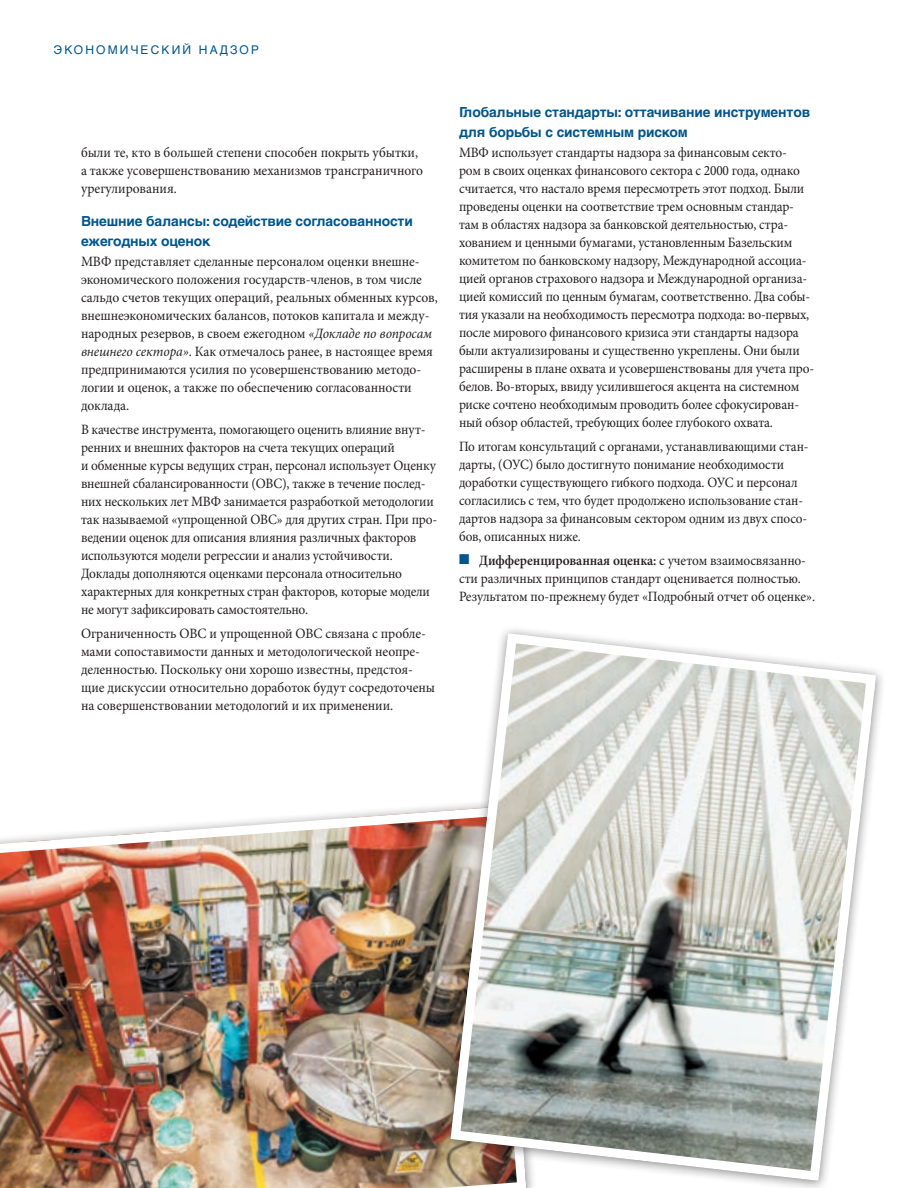
<style>
.page{position:relative;width:918px;height:1188px;background:#fff}
.page>*{position:absolute;margin:0;border:0;box-sizing:border-box;transform-origin:0 0}
.t1{font:14.25px/18px "Minion Pro";letter-spacing:-.01em;color:#231f20;scale:.94 1}
.t2{font:14.25px/18px "Minion Pro";letter-spacing:-.01em;color:#231f20;scale:.95 1}
.t3{font:14.25px/18px "Minion Pro";letter-spacing:-.01em;color:#231f20;scale:.93 1}
.t4{font:700 13.8px/19.5px "Helvetica Cyr";letter-spacing:-.01em;color:#00568a}
.t5{font:12px "Helvetica Cyr Upright";letter-spacing:.18em;color:#01558a}
.s1{font-style:italic}
.s2{color:#00568a}
.s3{font-weight:600}
</style>
<div class="page">
<img style="left:0;top:806px;width:441px;height:382px">
<div style="left:441px;top:624px;width:445px;height:564px;background:#231f20;opacity:.5"></div>
<svg style="left:446px;top:628px;width:435px;height:558px"></svg>
<p class="t5" style="left:54px;top:43px;width:207px">ЭКОНОМИЧЕСКИЙ НАДЗОР</p>
<p class="t2" style="left:81px;top:144px;width:362px">были те, кто в большей степени способен покрыть убытки, а также усовершенствованию механизмов трансграничного урегулирования.</p>
<p class="t4" style="left:81px;top:212px;width:333px">Внешние балансы: содействие согласованности ежегодных оценок</p>
<p class="t2" style="left:81px;top:252px;width:377px">МВФ представляет сделанные персоналом оценки внешне&shy;экономического положения государств-членов, в том числе сальдо счетов текущих операций, реальных обменных курсов, внешнеэкономических балансов, потоков капитала и между&shy;народных резервов, в своем ежегодном <span class="s1">«Докладе по вопросам внешнего сектора»</span>. Как отмечалось ранее, в настоящее время предпринимаются усилия по усовершенствованию методо&shy;логии и оценок, а также по обеспечению согласованности доклада.</p>
<p class="t1" style="left:81px;top:420px;width:380px">В качестве инструмента, помогающего оценить влияние внут&shy;ренних и внешних факторов на счета текущих операций<br>и обменные курсы ведущих стран, персонал использует Оценку внешней сбалансированности (ОВС), также в течение послед&shy;них нескольких лет МВФ занимается разработкой методологии так называемой «упрощенной ОВС» для других стран. При про&shy;ведении оценок для описания влияния различных факторов используются модели регрессии и анализ устойчивости.<br>Доклады дополняются оценками персонала относительно характерных для конкретных стран факторов, которые модели не могут зафиксировать самостоятельно.</p>
<p class="t2" style="left:81px;top:624px;width:374px">Ограниченность ОВС и упрощенной ОВС связана с пробле&shy;мами сопоставимости данных и методологической неопре&shy;деленностью. Поскольку они хорошо известны, предстоя&shy;щие дискуссии относительно доработок будут сосредоточены на совершенствовании методологий и их применении.</p>
<p class="t4" style="left:459px;top:103px;width:353px">Глобальные стандарты: оттачивание инструментов для борьбы с системным риском</p>
<p class="t1" style="left:459px;top:144px;width:379px">МВФ использует стандарты надзора за финансовым секто-<br>ром в своих оценках финансового сектора с 2000 года, однако считается, что настало время пересмотреть этот подход. Были проведены оценки на соответствие трем основным стандар&shy;там в областях надзора за банковской деятельностью, стра&shy;хованием и ценными бумагами, установленным Базельским комитетом по банковскому надзору, Международной ассоциа&shy;цией органов страхового надзора и Международной организа&shy;цией комиссий по ценным бумагам, соответственно. Два собы&shy;тия указали на необходимость пересмотра подхода: во-первых, после мирового финансового кризиса эти стандарты надзора были актуализированы и существенно укреплены. Они были расширены в плане охвата и усовершенствованы для учета про&shy;белов. Во-вторых, ввиду усилившегося акцента на системном риске сочтено необходимым проводить более сфокусирован&shy;ный обзор областей, требующих более глубокого охвата.</p>
<p class="t3" style="left:459px;top:438px;width:377px">По итогам консультаций с органами, устанавливающими стан&shy;дарты, (ОУС) было достигнуто понимание необходимости доработки существующего гибкого подхода. ОУС и персонал согласились с тем, что будет продолжено использование стан&shy;дартов надзора за финансовым сектором одним из двух спосо&shy;бов, описанных ниже.</p>
<p class="t1" style="left:459px;top:552px;width:380px"><span class="s2">■</span> <span class="s3">Дифференцированная оценка:</span> с учетом взаимосвязанно&shy;сти различных принципов стандарт оценивается полностью.<br>Результатом по-прежнему будет «Подробный отчет об оценке».</p>
</div>
